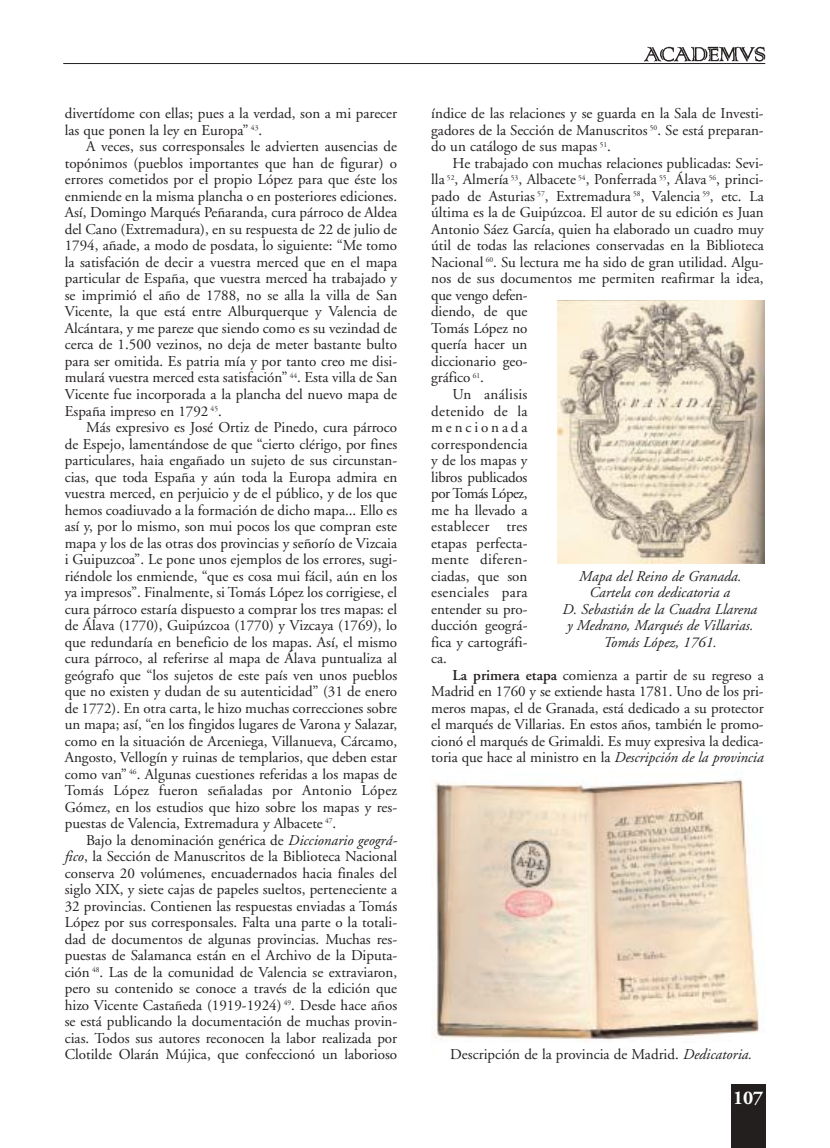
<style>
.page{position:relative;width:830px;height:1148px;background:#fff}
.page>*{position:absolute;margin:0;border:0;box-sizing:border-box;transform-origin:0 0}
.t1{font:700 19.5px "Adobe Garamond";color:#fff}
.t2{font:15px/16.5px "Adobe Garamond";color:#231f1f;text-align:justify}
.t3{font:italic 15px/16.5px "Adobe Garamond";color:#231f1f;text-align:center}
.t4{font:15px "Adobe Garamond";letter-spacing:.02em;color:#231f1f}
.t5{font:15px "Adobe Garamond";letter-spacing:-.02em;color:#231f1f}
.t6{font:15px "Adobe Garamond";letter-spacing:-.035em;color:#231f1f}
.t7{font:15px "Adobe Garamond";letter-spacing:.19em;color:#231f1f}
.s1{font-style:italic}
.s2{font-weight:600}
</style>
<div class="page">
<div style="left:731px;top:1084px;width:34px;height:63px;background:#231f1f"></div>
<img style="left:644px;top:46px;width:122px;height:16px">
<hr style="left:63px;top:63px;width:702px;height:1px;background:#231f1f">
<img style="left:433px;top:778px;width:327px;height:264px">
<img style="left:557px;top:300px;width:207px;height:263px">
<p class="t2" style="left:65px;top:107px;width:334px">divertídome con ellas; pues a la verdad, son a mi parecer las que ponen la ley en Europa” <sup>43</sup>.</p>
<p class="t2" style="left:65px;top:140px;width:334px;text-indent:21px">A veces, sus corresponsales le advierten ausencias de topónimos (pueblos importantes que han de figurar) o errores cometidos por el propio López para que éste los enmiende en la misma plancha o en posteriores ediciones.<br>Así, Domingo Marqués Peñaranda, cura párroco de Aldea del Cano (Extremadura), en su respuesta de 22 de julio de 1794, añade, a modo de posdata, lo siguiente: “Me tomo la satisfación de decir a vuestra merced que en el mapa particular de España, que vuestra merced ha trabajado y se imprimió el año de 1788, no se alla la villa de San Vicente, la que está entre Alburquerque y Valencia de Alcántara, y me pareze que siendo como es su vezindad de cerca de 1.500 vezinos, no deja de meter bastante bulto para ser omitida. Es patria mía y por tanto creo me disi&shy;mulará vuestra merced esta satisfación” <sup>44</sup>. Esta villa de San Vicente fue incorporada a la plancha del nuevo mapa de España impreso en 1792 <sup>45</sup>.</p>
<p class="t2" style="left:65px;top:420px;width:334px;text-indent:21px">Más expresivo es José Ortiz de Pinedo, cura párroco de Espejo, lamentándose de que “cierto clérigo, por fines particulares, haia engañado un sujeto de sus circunstan&shy;cias, que toda España y aún toda la Europa admira en vuestra merced, en perjuicio y de el público, y de los que hemos coadiuvado a la formación de dicho mapa... Ello es así y, por lo mismo, son mui pocos los que compran este mapa y los de las otras dos provincias y señorío de Vizcaia i Guipuzcoa”. Le pone unos ejemplos de los errores, sugi&shy;riéndole los enmiende, “que es cosa mui fácil, aún en los ya impresos”. Finalmente, si Tomás López los corrigiese, el cura párroco estaría dispuesto a comprar los tres mapas: el de Álava (1770), Guipúzcoa (1770) y Vizcaya (1769), lo que redundaría en beneficio de los mapas. Así, el mismo cura párroco, al referirse al mapa de Álava puntualiza al geógrafo que “los sujetos de este país ven unos pueblos que no existen y dudan de su autenticidad” (31 de enero de 1772). En otra carta, le hizo muchas correcciones sobre un mapa; así, “en los fingidos lugares de Varona y Salazar, como en la situación de Arceniega, Villanueva, Cárcamo, Angosto, Vellogín y ruinas de templarios, que deben estar como van” <sup>46</sup>. Algunas cuestiones referidas a los mapas de Tomás López fueron señaladas por Antonio López Gómez, en los estudios que hizo sobre los mapas y res&shy;puestas de Valencia, Extremadura y Albacete <sup>47</sup>.</p>
<p class="t2" style="left:65px;top:833px;width:334px;text-indent:21px">Bajo la denominación genérica de <span class="s1">Diccionario geográ&shy;fico</span>, la Sección de Manuscritos de la Biblioteca Nacional conserva 20 volúmenes, encuadernados hacia finales del siglo XIX, y siete cajas de papeles sueltos, perteneciente a 32 provincias. Contienen las respuestas enviadas a Tomás López por sus corresponsales. Falta una parte o la totali&shy;dad de documentos de algunas provincias. Muchas res&shy;puestas de Salamanca están en el Archivo de la Diputa&shy;ción <sup>48</sup>. Las de la comunidad de Valencia se extraviaron, pero su contenido se conoce a través de la edición que hizo Vicente Castañeda (1919-1924) <sup>49</sup>. Desde hace años se está publicando la documentación de muchas provin&shy;cias. Todos sus autores reconocen la labor realizada por Clotilde Olarán Mújica, que confeccionó un laborioso</p>
<p class="t2" style="left:431px;top:107px;width:334px">índice de las relaciones y se guarda en la Sala de Investi&shy;gadores de la Sección de Manuscritos <sup>50</sup>. Se está preparan&shy;do un catálogo de sus mapas <sup>51</sup>.</p>
<p class="t2" style="left:452px;top:156px;width:313px">He trabajado con muchas relaciones publicadas: Sevi-</p>
<p class="t2" style="left:431px;top:173px;width:334px">lla <sup>52</sup>, Almería <sup>53</sup>, Albacete <sup>54</sup>, Ponferrada <sup>55</sup>, Álava <sup>56</sup>, princi-</p>
<p class="t2" style="left:431px;top:189px;width:334px">pado de Asturias <sup>57</sup>, Extremadura <sup>58</sup>, Valencia <sup>59</sup>, etc. La</p>
<p class="t2" style="left:431px;top:206px;width:334px">última es la de Guipúzcoa. El autor de su edición es Juan</p>
<p class="t2" style="left:431px;top:222px;width:334px">Antonio Sáez García, quien ha elaborado un cuadro muy</p>
<p class="t2" style="left:431px;top:239px;width:334px">útil de todas las relaciones conservadas en la Biblioteca</p>
<p class="t2" style="left:431px;top:255px;width:334px">Nacional <sup>60</sup>. Su lectura me ha sido de gran utilidad. Algu-</p>
<p class="t2" style="left:431px;top:272px;width:334px">nos de sus documentos me permiten reafirmar la idea,</p>
<p class="t5" style="left:431px;top:289px;width:98px">que vengo defen-</p>
<p class="t2" style="left:431px;top:305px;width:98px">diendo, de que</p>
<p class="t2" style="left:431px;top:321px;width:98px">Tomás López no</p>
<p class="t2" style="left:431px;top:338px;width:98px">quería hacer un</p>
<p class="t2" style="left:431px;top:354px;width:98px">diccionario geo-</p>
<p class="t2" style="left:431px;top:371px;width:54px">gráfico <sup>61</sup>.</p>
<p class="t4" style="left:452px;top:388px;width:76px">Un análisis</p>
<p class="t4" style="left:431px;top:405px;width:98px">detenido de la</p>
<p class="t7" style="left:431px;top:421px;width:98px">mencionada</p>
<p class="t2" style="left:431px;top:437px;width:98px">correspondencia</p>
<p class="t2" style="left:431px;top:453px;width:98px">y de los mapas y</p>
<p class="t2" style="left:431px;top:470px;width:98px">libros publicados</p>
<p class="t6" style="left:431px;top:487px;width:98px">por Tomás López,</p>
<p class="t2" style="left:431px;top:503px;width:98px">me ha llevado a</p>
<p class="t4" style="left:431px;top:520px;width:98px">establecer tres</p>
<p class="t2" style="left:431px;top:536px;width:98px">etapas perfecta-</p>
<p class="t4" style="left:431px;top:553px;width:98px">mente diferen-</p>
<p class="t2" style="left:431px;top:569px;width:98px">ciadas, que son</p>
<p class="t4" style="left:431px;top:586px;width:98px">esenciales para</p>
<p class="t2" style="left:431px;top:602px;width:98px">entender su pro-</p>
<p class="t2" style="left:431px;top:618px;width:98px">ducción geográ-</p>
<p class="t2" style="left:431px;top:635px;width:98px">fica y cartográfi-</p>
<p class="t2" style="left:431px;top:651px;width:17px">ca.</p>
<p class="t2" style="left:452px;top:668px;width:313px"><span class="s2">La primera etapa</span> comienza a partir de su regreso a</p>
<p class="t2" style="left:431px;top:684px;width:334px">Madrid en 1760 y se extiende hasta 1781. Uno de los pri-</p>
<p class="t2" style="left:431px;top:701px;width:334px">meros mapas, el de Granada, está dedicado a su protector</p>
<p class="t2" style="left:431px;top:717px;width:334px">el marqués de Villarias. En estos años, también le promo-</p>
<p class="t2" style="left:431px;top:734px;width:334px">cionó el marqués de Grimaldi. Es muy expresiva la dedica-</p>
<p class="t2" style="left:431px;top:750px;width:334px">toria que hace al ministro en la <span class="s1">Descripción de la provincia</span></p>
<p class="t3" style="left:562px;top:569px;width:196px">Mapa del Reino de Granada.<br>Cartela con dedicatoria a<br>D. Sebastián de la Cuadra Llarena y Medrano, Marqués de Villarias.<br>Tomás López, 1761.</p>
<p class="t2" style="left:450px;top:1047px;width:303px">Descripción de la provincia de Madrid. <span class="s1">Dedicatoria.</span></p>
<h1 class="t1" style="left:733px;top:1089px;width:32px">107</h1>
</div>
